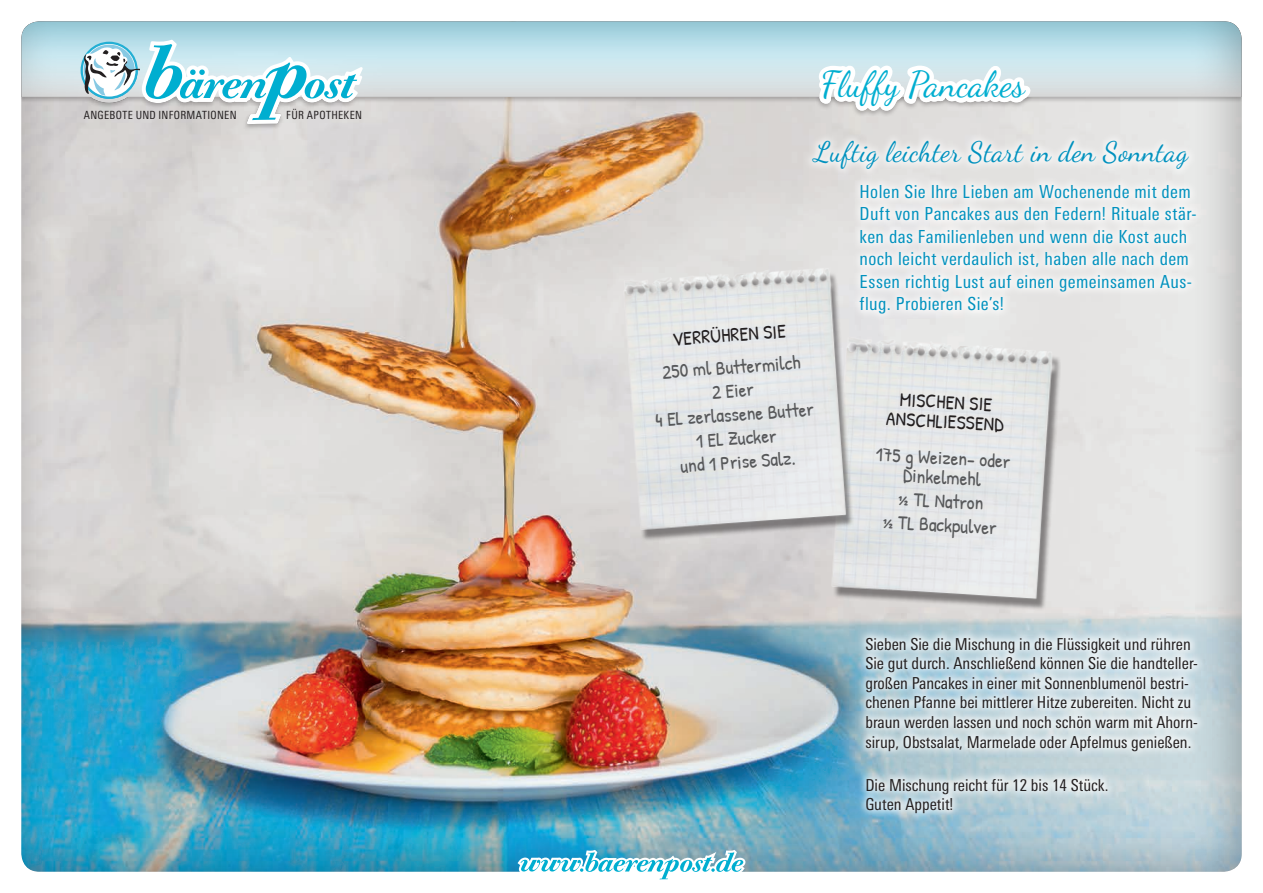
<style>
.page{position:relative;width:1263px;height:893px;background:#fff}
.page>*{position:absolute;margin:0;border:0;box-sizing:border-box;transform-origin:0 0}
.t1{font:36px "Dancing Script";color:#00aed0}
.t2{font:28.2px "Dancing Script";letter-spacing:.01em;color:#0091be}
.t3{font:19.5px/23.7px "Patrick Hand";color:#57585a;text-align:center}
.t4{font:19.5px/19.5px "Patrick Hand";color:#231f20;text-align:center}
.t5{font:condensed 18px/22.5px "Linotype Univers";letter-spacing:.02em;color:#0091be}
.t6{font:condensed 16.5px/19.5px "Linotype Univers";color:#231f20}
.t7{font:condensed 11.25px "Linotype Univers";letter-spacing:.03em;color:#231f20}
</style>
<div class="page">
<div style="left:21px;top:21px;width:1221px;height:851px;background:#231f20;opacity:.3"></div>
<svg style="left:517px;top:850px;width:228px;height:30px"></svg>
<svg style="left:81px;top:40px;width:282px;height:84px"></svg>
<svg style="left:812px;top:34px;width:224px;height:98px"></svg>
<div style="left:850px;top:175px;width:355px;height:148px;background:#eeeded"></div>
<div style="left:803px;top:132px;width:395px;height:47px;background:#fff;opacity:.75"></div>
<div style="left:856px;top:628px;width:350px;height:195px;background:#fff;opacity:.75"></div>
<img style="left:821px;top:324px;width:240px;height:293px">
<img style="left:612px;top:253px;width:243px;height:295px">
<p class="t7" style="left:84px;top:109px;width:154px">ANGEBOTE UND INFORMATIONEN</p>
<p class="t7" style="left:286px;top:109px;width:77px">FÜR APOTHEKEN</p>
<h1 class="t1" style="left:821px;top:63px;width:205px">Fluffy Pancakes</h1>
<h2 class="t2" style="left:814px;top:135px;width:375px">Luftig leichter Start in den Sonntag</h2>
<p class="t4" style="left:672px;top:329px;width:115px;rotate:-4deg">VERRÜHREN SIE</p>
<p class="t3" style="left:651px;top:360px;width:160px;rotate:-4deg">250 ml Buttermilch<br>2 Eier<br>4 EL zerlassene Butter<br>1 EL Zucker<br>und 1 Prise Salz.</p>
<p class="t5" style="left:860px;top:180px;width:338px">Holen Sie Ihre Lieben am Wochenende mit dem Duft von Pancakes aus den Federn! Rituale stär&shy;ken das Familienleben und wenn die Kost auch noch leicht verdaulich ist, haben alle nach dem Essen richtig Lust auf einen gemeinsamen Aus&shy;flug. Probieren Sie’s!</p>
<p class="t4" style="left:888px;top:389px;width:119px;rotate:3deg">MISCHEN SIE<br>ANSCHLIESSEND</p>
<p class="t3" style="left:876px;top:444px;width:136px;line-height:19.5px;rotate:3deg">175 g Weizen- oder<br>Dinkelmehl</p>
<p class="t3" style="left:884px;top:486px;width:116px;rotate:3deg">½ TL Natron<br>½ TL Backpulver</p>
<p class="t6" style="left:865px;top:634px;width:334px">Sieben Sie die Mischung in die Flüssigkeit und rühren Sie gut durch. Anschließend können Sie die handteller&shy;großen Pancakes in einer mit Sonnenblumenöl bestri&shy;chenen Pfanne bei mittlerer Hitze zubereiten. Nicht zu braun werden lassen und noch schön warm mit Ahorn&shy;sirup, Obstsalat, Marmelade oder Apfelmus genießen.</p>
<p class="t6" style="left:865px;top:775px;width:244px">Die Mischung reicht für 12 bis 14 Stück.<br>Guten Appetit!</p>
</div>
